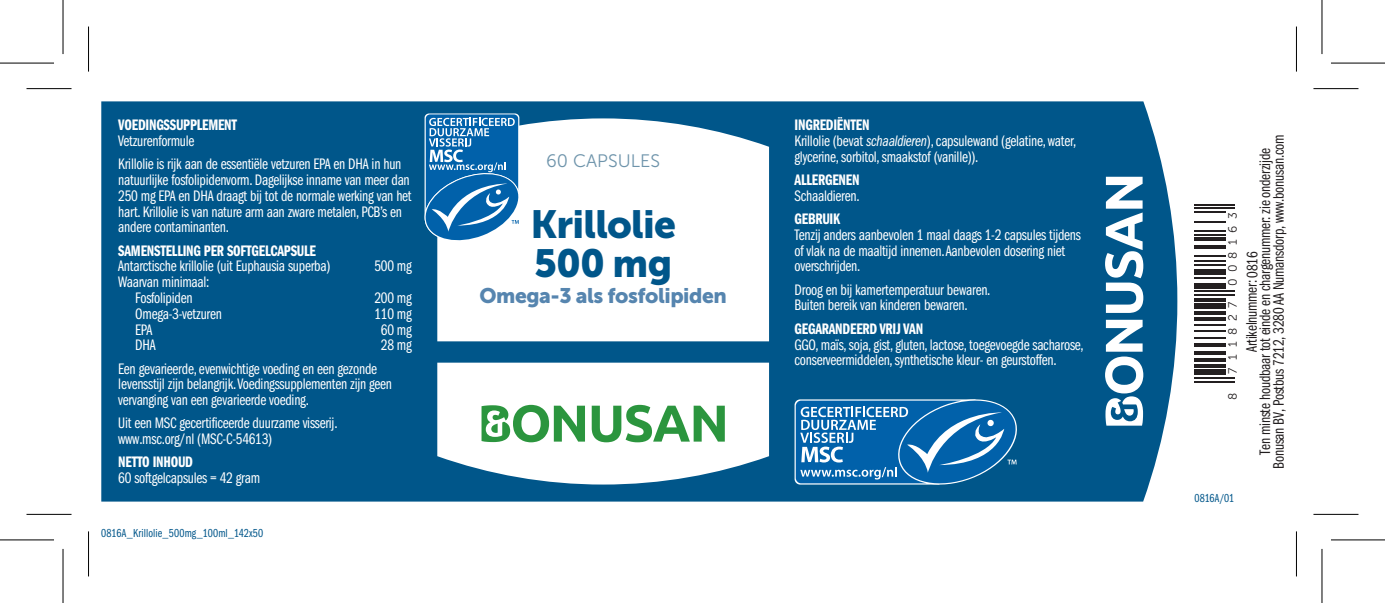
<style>
.page{position:relative;width:1385px;height:603px;background:#fff}
.page>*{position:absolute;margin:0;border:0;box-sizing:border-box;transform-origin:0 0}
.t1{font:39px/39px "Museo Sans 900";letter-spacing:-.02em;color:#00568a}
.t2{font:21px "Museo Sans 900";letter-spacing:-.02em;color:#5685af}
.t3{font:18px "Museo Sans 300";color:#6e94ab}
.t4{font:15.6px/15.6px "Franklin Gothic Book Cmpr";letter-spacing:-.015em;color:#fff}
.t5{font:15.6px/13.5px "Franklin Gothic Book Cmpr";letter-spacing:-.015em;color:#211d1e;text-align:center}
.t6{font:15.6px "Franklin Gothic Demi Cmpr";letter-spacing:-.015em;color:#fff}
.t7{font:15.6px "Franklin Gothic Book Cmpr";color:#231f20}
.t8{font:12px "Franklin Gothic Book Cmpr";letter-spacing:.005em;color:#00568a}
.t9{font:12px "Museo Sans 300";letter-spacing:.555em;color:#231f20}
.s1{font-family:"Franklin Gothic Book Cmpr Ital"}
.s2{color:#fff}
</style>
<div class="page">
<div style="left:101px;top:101px;width:1076px;height:400px;background:#00568a"></div>
<svg style="left:1105px;top:177px;width:38px;height:136px"></svg>
<svg style="left:1105px;top:319px;width:38px;height:106px"></svg>
<svg style="left:437px;top:362px;width:332px;height:122px"></svg>
<svg style="left:437px;top:118px;width:332px;height:223px"></svg>
<svg style="left:592px;top:404px;width:133px;height:38px"></svg>
<svg style="left:481px;top:404px;width:104px;height:38px"></svg>
<hr style="left:1194px;top:380px;width:41px;height:2px;background:#231f20">
<hr style="left:1194px;top:377px;width:41px;height:1px;background:#231f20">
<div style="left:1194px;top:369px;width:31px;height:6px;background:#231f20"></div>
<svg style="left:1194px;top:364px;width:31px;height:3px"></svg>
<hr style="left:1194px;top:358px;width:31px;height:4px;background:#231f20">
<svg style="left:1194px;top:351px;width:31px;height:3px"></svg>
<hr style="left:1194px;top:343px;width:31px;height:3px;background:#231f20">
<hr style="left:1194px;top:337px;width:31px;height:2px;background:#231f20">
<hr style="left:1194px;top:329px;width:31px;height:2px;background:#231f20">
<hr style="left:1194px;top:324px;width:31px;height:2px;background:#231f20">
<svg style="left:1194px;top:317px;width:31px;height:3px"></svg>
<hr style="left:1194px;top:311px;width:31px;height:4px;background:#231f20">
<div style="left:1194px;top:303px;width:31px;height:6px;background:#231f20"></div>
<hr style="left:1194px;top:298px;width:31px;height:3px;background:#231f20">
<hr style="left:1194px;top:294px;width:41px;height:2px;background:#231f20">
<hr style="left:1194px;top:290px;width:41px;height:2px;background:#231f20">
<div style="left:1194px;top:282px;width:31px;height:6px;background:#231f20"></div>
<hr style="left:1194px;top:277px;width:31px;height:2px;background:#231f20">
<div style="left:1194px;top:269px;width:31px;height:6px;background:#231f20"></div>
<hr style="left:1194px;top:264px;width:31px;height:2px;background:#231f20">
<hr style="left:1194px;top:260px;width:31px;height:2px;background:#231f20">
<hr style="left:1194px;top:254px;width:31px;height:2px;background:#231f20">
<hr style="left:1194px;top:245px;width:31px;height:4px;background:#231f20">
<hr style="left:1194px;top:237px;width:31px;height:4px;background:#231f20">
<hr style="left:1194px;top:234px;width:31px;height:1px;background:#231f20">
<hr style="left:1194px;top:230px;width:31px;height:2px;background:#231f20">
<hr style="left:1194px;top:220px;width:31px;height:2px;background:#231f20">
<hr style="left:1194px;top:211px;width:31px;height:2px;background:#231f20">
<hr style="left:1194px;top:207px;width:41px;height:2px;background:#231f20">
<hr style="left:1194px;top:203px;width:41px;height:2px;background:#231f20">
<svg style="left:424px;top:113px;width:95px;height:128px;background:#3f87be"></svg>
<svg style="left:794px;top:399px;width:223px;height:85px;background:#307eb7"></svg>
<svg style="left:27px;top:514px;width:45px;height:1px"></svg>
<svg style="left:1313px;top:514px;width:45px;height:1px"></svg>
<hr style="left:27px;top:88px;width:45px;height:1px;background:#000">
<hr style="left:1313px;top:88px;width:45px;height:1px;background:#000">
<hr style="left:27px;top:513px;width:45px;height:1px;background:#000">
<hr style="left:1313px;top:513px;width:45px;height:1px;background:#000">
<hr style="left:88px;top:27px;width:1px;height:45px;background:#000">
<hr style="left:88px;top:531px;width:1px;height:45px;background:#000">
<hr style="left:1296px;top:27px;width:1px;height:45px;background:#000">
<hr style="left:1296px;top:531px;width:1px;height:45px;background:#000">
<svg style="left:0;top:540px;width:54px;height:1px"></svg>
<svg style="left:1331px;top:540px;width:54px;height:1px"></svg>
<hr style="left:0;top:62px;width:54px;height:2px;background:#000">
<hr style="left:1331px;top:62px;width:54px;height:2px;background:#000">
<hr style="left:0;top:539px;width:54px;height:1px;background:#000">
<hr style="left:1331px;top:539px;width:54px;height:1px;background:#000">
<hr style="left:62px;top:0;width:2px;height:54px;background:#000">
<hr style="left:62px;top:548px;width:2px;height:54px;background:#000">
<hr style="left:1321px;top:0;width:1px;height:54px;background:#000">
<hr style="left:1321px;top:548px;width:1px;height:54px;background:#000">
<p class="t6" style="left:118px;top:116px;width:120px">VOEDINGSSUPPLEMENT</p>
<p class="t4" style="left:118px;top:129px;width:285px;line-height:23.1px">Vetzurenformule<br>Krillolie is rijk aan de essentiële vetzuren EPA en DHA in hun</p>
<p class="t4" style="left:118px;top:172px;width:295px">natuurlijke fosfolipidenvorm. Dagelijkse inname van meer dan 250 mg EPA en DHA draagt bij tot de normale werking van het hart. Krillolie is van nature arm aan zware metalen, PCB’s en andere contaminanten.</p>
<p class="t6" style="left:118px;top:242px;width:199px">SAMENSTELLING PER SOFTGELCAPSULE</p>
<p class="t4" style="left:118px;top:258px;width:214px">Antarctische krillolie (uit Euphausia superba)</p>
<p class="t4" style="left:374px;top:258px;width:39px">500 mg</p>
<p class="t4" style="left:118px;top:274px;width:93px;text-align:center">Waarvan minimaal:<br>Fosfolipiden</p>
<p class="t4" style="left:374px;top:290px;width:39px">200 mg</p>
<p class="t4" style="left:135px;top:306px;width:88px">Omega-3-vetzuren</p>
<p class="t4" style="left:374px;top:306px;width:39px">110 mg</p>
<p class="t4" style="left:135px;top:321px;width:19px">EPA</p>
<p class="t4" style="left:381px;top:321px;width:32px">60 mg</p>
<p class="t4" style="left:135px;top:337px;width:22px">DHA</p>
<p class="t4" style="left:381px;top:337px;width:32px">28 mg</p>
<p class="t4" style="left:118px;top:360px;width:275px">Een gevarieerde, evenwichtige voeding en een gezonde levensstijl zijn belangrijk. Voedingssupplementen zijn geen vervanging van een gevarieerde voeding.</p>
<p class="t4" style="left:118px;top:415px;width:221px">Uit een MSC gecertificeerde duurzame visserij. www.msc.org/nl (MSC-C-54613)</p>
<p class="t6" style="left:118px;top:453px;width:76px">NETTO INHOUD</p>
<p class="t4" style="left:118px;top:470px;width:143px">60 softgelcapsules = 42 gram</p>
<p class="t8" style="left:101px;top:526px;width:163px">0816A_Krillolie_500mg_100ml_142x50</p>
<p class="t3" style="left:546px;top:151px;width:115px">60 CAPSULES</p>
<h1 class="t1" style="left:530px;top:204px;width:147px">Krillolie<br>500 mg</h1>
<h2 class="t2" style="left:479px;top:284px;width:249px">Omega-3 als fosfolipiden</h2>
<p class="t6" style="left:794px;top:116px;width:76px">INGREDIËNTEN</p>
<p class="t4" style="left:794px;top:133px;width:283px">Krillolie (bevat <span class="s1">schaaldieren</span>), capsulewand (gelatine, water, glycerine, sorbitol, smaakstof (vanille)).</p>
<p class="t6" style="left:794px;top:171px;width:66px">ALLERGENEN</p>
<p class="t4" style="left:794px;top:188px;width:67px">Schaaldieren.</p>
<p class="t6" style="left:794px;top:210px;width:47px">GEBRUIK</p>
<p class="t4" style="left:794px;top:227px;width:288px">Tenzij anders aanbevolen 1 maal daags 1-2 capsules tijdens of vlak na de maaltijd innemen. Aanbevolen dosering niet overschrijden.</p>
<p class="t4" style="left:794px;top:282px;width:197px">Droog en bij kamertemperatuur bewaren.<br>Buiten bereik van kinderen bewaren.</p>
<p class="t6" style="left:794px;top:320px;width:130px">GEGARANDEERD VRIJ VAN</p>
<p class="t4" style="left:794px;top:336px;width:291px">GGO, maïs, soja, gist, gluten, lactose, toegevoegde sacharose, conserveermiddelen, synthetische kleur- en geurstoffen.</p>
<p class="t9" style="left:1226px;top:285px;width:75px;rotate:-90deg">008163</p>
<p class="t9" style="left:1226px;top:373px;width:74px;rotate:-90deg">711827</p>
<p class="t9" style="left:1226px;top:400px;width:9px;rotate:-90deg">8</p>
<p class="t5" style="left:1245px;top:468px;width:336px;rotate:-90deg">Artikelnummer: <span class="s2">000<br></span>Ten minste houdbaar tot einde en chargenummer: zie onderzijde<br>Bonusan BV, Postbus 7212, 3280 AA Numansdorp, www.bonusan.com</p>
<p class="t7" style="left:1243px;top:277px;width:28px;rotate:-90deg">0816</p>
<p class="t8" style="left:1194px;top:490px;width:42px">0816A/01</p>
</div>
